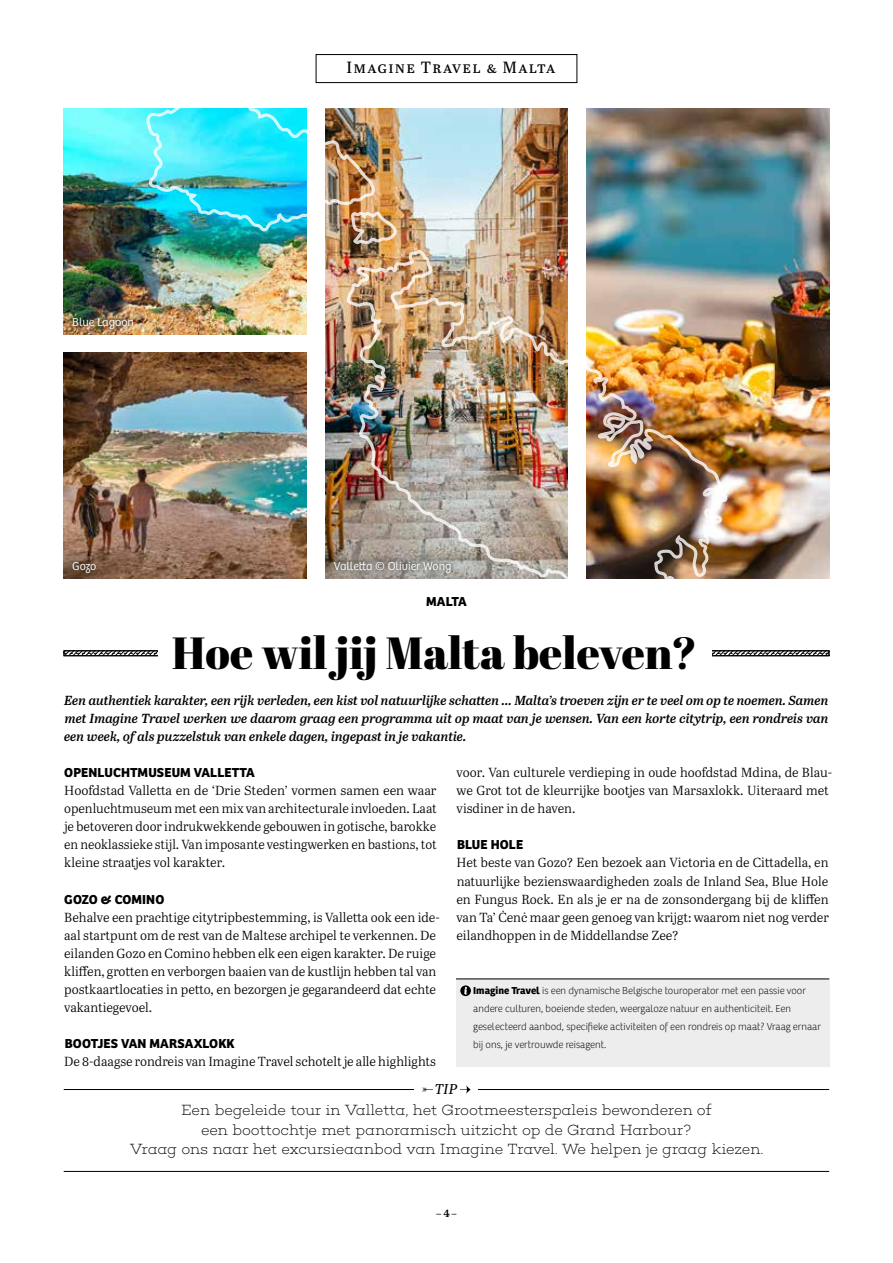
<style>
.page{position:relative;width:893px;height:1263px;background:#fff}
.page>*{position:absolute;margin:0;border:0;box-sizing:border-box;transform-origin:0 0}
.t1{font:45px "Abril Fatface";color:#000}
.t2{font:16.2px "Abril Text";letter-spacing:.08em;color:#000}
.t3{font:200 15px/19.5px "Choplin";letter-spacing:-.02em;color:#000;text-align:center}
.t4{font:italic 14.1px "Abril Text";color:#000}
.t5{font:700 13.5px "Bree";letter-spacing:.01em;color:#000}
.t6{font:13.2px/18px "Abril Text Lt";color:#000;text-align:justify}
.t7{font:italic 600 13.2px/18px "Abril Text";color:#000;text-align:justify}
.t8{font:300 12px "Bree";color:#fff}
.t9{font:100 10.5px/18px "Bree";color:#000}
.t10{font:600 10.5px "Abril Text";color:#000}
.s1{font-weight:700}
</style>
<div class="page">
<div style="left:456px;top:978px;width:373px;height:88px;background:#ededed"></div>
<hr style="left:456px;top:979px;width:373px;height:1px;background:#000">
<svg style="left:460px;top:985px;width:11px;height:11px"></svg>
<svg style="left:464px;top:987px;width:3px;height:7px"></svg>
<img style="left:729px;top:108px;width:100px;height:470px">
<img style="left:64px;top:108px;width:81px;height:226px">
<img style="left:64px;top:352px;width:81px;height:226px">
<hr style="left:64px;top:1089px;width:765px;height:1px;background:#000">
<hr style="left:64px;top:1171px;width:765px;height:1px;background:#000">
<div style="left:415px;top:1084px;width:63px;height:11px;background:#fff"></div>
<svg style="left:422px;top:1086px;width:49px;height:7px"></svg>
<div style="left:433px;top:1083px;width:26px;height:14px;background:#fff"></div>
<svg style="left:64px;top:651px;width:765px;height:5px"></svg>
<div style="left:69px;top:557px;width:31px;height:20px;background:#000;opacity:.75"></div>
<div style="left:69px;top:313px;width:68px;height:20px;background:#000;opacity:.75"></div>
<img style="left:145px;top:108px;width:584px;height:471px">
<div style="left:158px;top:621px;width:553px;height:48px;background:#fff"></div>
<div style="left:316px;top:54px;width:261px;height:29px;border:1px solid #000"></div>
<p class="t2" style="left:347px;top:56px;width:210px">Imagine Travel &amp; Malta</p>
<p class="t8" style="left:72px;top:315px;width:63px">Blue Lagoon</p>
<p class="t8" style="left:72px;top:559px;width:26px">Gozo</p>
<p class="t8" style="left:334px;top:559px;width:119px">Valletta © Olivier Wong</p>
<p class="t5" style="left:426px;top:593px;width:42px">MALTA</p>
<h1 class="t1" style="left:172px;top:621px;width:527px">Hoe wil jij Malta beleven?</h1>
<p class="t7" style="left:64px;top:690px;width:766px">Een authentiek karakter, een rijk verleden, een kist vol natuurlijke schatten … Malta’s troeven zijn er te veel om op te noemen. Samen met Imagine Travel werken we daarom graag een programma uit op maat van je wensen. Van een korte citytrip, een rondreis van een week, of als puzzelstuk van enkele dagen, ingepast in je vakantie.</p>
<p class="t5" style="left:64px;top:764px;width:192px">OPENLUCHTMUSEUM VALLETTA</p>
<p class="t6" style="left:64px;top:781px;width:374px">Hoofdstad Valletta en de ‘Drie Steden’ vormen samen een waar openluchtmuseum met een mix van architecturale invloeden. Laat je betoveren door indrukwekkende gebouwen in gotische, barokke en neoklassieke stijl. Van imposante vestingwerken en bastions, tot kleine straatjes vol karakter.</p>
<p class="t5" style="left:64px;top:891px;width:102px">GOZO &amp; COMINO</p>
<p class="t6" style="left:64px;top:907px;width:377px;text-align:left">Behalve een prachtige citytripbestemming, is Valletta ook een ide&shy;aal startpunt om de rest van de Maltese archipel te verkennen. De eilanden Gozo en Comino hebben elk een eigen karakter. De ruige kliffen, grotten en verborgen baaien van de kustlijn hebben tal van postkaartlocaties in petto, en bezorgen je gegarandeerd dat echte vakantiegevoel.</p>
<p class="t5" style="left:65px;top:1035px;width:171px">BOOTJES VAN MARSAXLOKK</p>
<p class="t6" style="left:64px;top:1052px;width:373px">De 8-daagse rondreis van Imagine Travel schotelt je alle highlights</p>
<p class="t6" style="left:457px;top:763px;width:377px;text-align:left">voor. Van culturele verdieping in oude hoofdstad Mdina, de Blau&shy;we Grot tot de kleurrijke bootjes van Marsaxlokk. Uiteraard met visdiner in de haven.</p>
<p class="t5" style="left:457px;top:837px;width:68px">BLUE HOLE</p>
<p class="t6" style="left:456px;top:853px;width:374px">Het beste van Gozo? Een bezoek aan Victoria en de Cittadella, en natuurlijke bezienswaardigheden zoals de Inland Sea, Blue Hole en Fungus Rock. En als je er na de zonsondergang bij de kliffen van Ta’ Ċenċ maar geen genoeg van krijgt: waarom niet nog verder eilandhoppen in de Middellandse Zee?</p>
<p class="t9" style="left:473px;top:981px;width:349px"><span class="s1">Imagine Travel</span> is een dynamische Belgische touroperator met een passie voor andere culturen, boeiende steden, weergaloze natuur en authenticiteit. Een geselecteerd aanbod, specifieke activiteiten of een rondreis op maat? Vraag ernaar bij ons, je vertrouwde reisagent.</p>
<p class="t4" style="left:435px;top:1078px;width:24px">TIP</p>
<p class="t3" style="left:130px;top:1100px;width:635px">Een begeleide tour in Valletta, het Grootmeesterspaleis bewonderen of<br>een boottochtje met panoramisch uitzicht op de Grand Harbour?<br>Vraag ons naar het excursieaanbod van Imagine Travel. We helpen je graag kiezen.</p>
<p class="t10" style="left:436px;top:1206px;width:22px">– 4 –</p>
</div>
